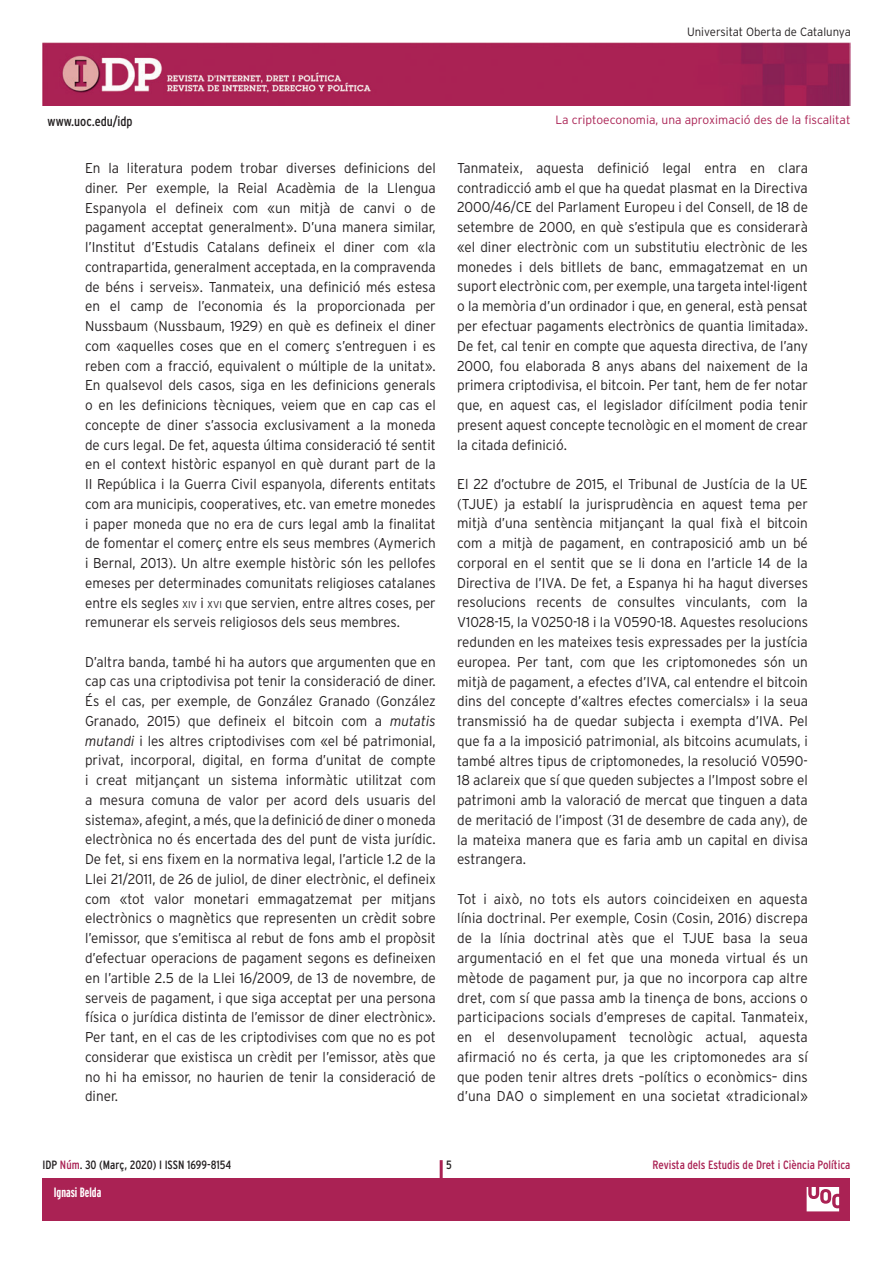
<style>
.page{position:relative;width:893px;height:1263px;background:#fff}
.page>*{position:absolute;margin:0;border:0;box-sizing:border-box;transform-origin:0 0}
.t1{font:300 14.25px/19.8px "Interstate";color:#231f20;text-align:justify;scale:.95 1}
.t2{font:condensed 13.5px "Interstate";color:#231f20}
.t3{font:700 extra-condensed 13.5px "Interstate";color:#fff}
.t4{font:300 12px "Interstate";color:#aa2254}
.t5{font:condensed 12px "Interstate";color:#aa2254}
.t6{font:condensed 12px "Interstate";color:#231f20}
.t7{font:300 12px "Interstate";color:#231f20;scale:.95 1}
.t8{font:700 extra-condensed 12px "Interstate";color:#fff}
.s1{font-size:10.05px}
.s2{font-style:italic}
.s3{color:#aa2254}
</style>
<div class="page">
<div style="left:43px;top:1178px;width:807px;height:42px;background:#aa2254"></div>
<hr style="left:440px;top:1160px;width:3px;height:44px;background:#aa2254">
<img style="left:43px;top:43px;width:807px;height:63px">
<svg style="left:806px;top:1187px;width:34px;height:25px"></svg>
<p class="t7" style="left:687px;top:25px;width:174px">Universitat Oberta de Catalunya</p>
<p class="t2" style="left:48px;top:113px;width:87px">www.uoc.edu/idp</p>
<p class="t1" style="left:85px;top:158px;width:371px">En la literatura podem trobar diverses definicions del diner. Per exemple, la Reial Acadèmia de la Llengua Espanyola el defineix com «un mitjà de canvi o de pagament acceptat generalment». D’una manera similar, l’Institut d’Estudis Catalans defineix el diner com «la contrapartida, generalment acceptada, en la compravenda de béns i serveis». Tanmateix, una definició més estesa en el camp de l’economia és la proporcionada per Nussbaum (Nussbaum, 1929) en què es defineix el diner com «aquelles coses que en el comerç s’entreguen i es reben com a fracció, equivalent o múltiple de la unitat».<br>En qualsevol dels casos, siga en les definicions generals o en les definicions tècniques, veiem que en cap cas el concepte de diner s’associa exclusivament a la moneda de curs legal. De fet, aquesta última consideració té sentit en el context històric espanyol en què durant part de la II República i la Guerra Civil espanyola, diferents entitats com ara municipis, cooperatives, etc. van emetre monedes i paper moneda que no era de curs legal amb la finalitat de fomentar el comerç entre els seus membres (Aymerich i Bernal, 2013). Un altre exemple històric són les pellofes emeses per determinades comunitats religioses catalanes entre els segles <span class="s1">XIV</span> i <span class="s1">XVI</span> que servien, entre altres coses, per remunerar els serveis religiosos dels seus membres.</p>
<p class="t1" style="left:85px;top:652px;width:371px">D’altra banda, també hi ha autors que argumenten que en cap cas una criptodivisa pot tenir la consideració de diner.<br>És el cas, per exemple, de González Granado (González Granado, 2015) que defineix el bitcoin com a <span class="s2">mutatis mutandi</span> i les altres criptodivises com «el bé patrimonial, privat, incorporal, digital, en forma d’unitat de compte i creat mitjançant un sistema informàtic utilitzat com a mesura comuna de valor per acord dels usuaris del sistema», afegint, a més, que la definició de diner o moneda electrònica no és encertada des del punt de vista jurídic.<br>De fet, si ens fixem en la normativa legal, l’article 1.2 de la Llei 21/2011, de 26 de juliol, de diner electrònic, el defineix com «tot valor monetari emmagatzemat per mitjans electrònics o magnètics que representen un crèdit sobre l’emissor, que s’emitisca al rebut de fons amb el propòsit d’efectuar operacions de pagament segons es defineixen en l’artible 2.5 de la Llei 16/2009, de 13 de novembre, de serveis de pagament, i que siga acceptat per una persona física o jurídica distinta de l’emissor de diner electrònic».<br>Per tant, en el cas de les criptodivises com que no es pot considerar que existisca un crèdit per l’emissor, atès que no hi ha emissor, no haurien de tenir la consideració de diner.</p>
<p class="t4" style="left:555px;top:113px;width:297px">La criptoeconomia, una aproximació des de la fiscalitat</p>
<p class="t1" style="left:457px;top:158px;width:371px">Tanmateix, aquesta definició legal entra en clara contradicció amb el que ha quedat plasmat en la Directiva 2000/46/CE del Parlament Europeu i del Consell, de 18 de setembre de 2000, en què s’estipula que es considerarà «el diner electrònic com un substitutiu electrònic de les monedes i dels bitllets de banc, emmagatzemat en un suport electrònic com, per exemple, una targeta intel·ligent o la memòria d’un ordinador i que, en general, està pensat per efectuar pagaments electrònics de quantia limitada».<br>De fet, cal tenir en compte que aquesta directiva, de l’any 2000, fou elaborada 8 anys abans del naixement de la primera criptodivisa, el bitcoin. Per tant, hem de fer notar que, en aquest cas, el legislador difícilment podia tenir present aquest concepte tecnològic en el moment de crear la citada definició.</p>
<p class="t1" style="left:457px;top:474px;width:371px">El 22 d’octubre de 2015, el Tribunal de Justícia de la UE (TJUE) ja establí la jurisprudència en aquest tema per mitjà d’una sentència mitjançant la qual fixà el bitcoin com a mitjà de pagament, en contraposició amb un bé corporal en el sentit que se li dona en l’article 14 de la Directiva de l’IVA. De fet, a Espanya hi ha hagut diverses resolucions recents de consultes vinculants, com la V1028-15, la V0250-18 i la V0590-18. Aquestes resolucions redunden en les mateixes tesis expressades per la justícia europea. Per tant, com que les criptomonedes són un mitjà de pagament, a efectes d’IVA, cal entendre el bitcoin dins del concepte d’«altres efectes comercials» i la seua transmissió ha de quedar subjecta i exempta d’IVA. Pel que fa a la imposició patrimonial, als bitcoins acumulats, i també altres tipus de criptomonedes, la resolució V0590- 18 aclareix que sí que queden subjectes a l’Impost sobre el patrimoni amb la valoració de mercat que tinguen a data de meritació de l’impost (31 de desembre de cada any), de la mateixa manera que es faria amb un capital en divisa estrangera.</p>
<p class="t1" style="left:457px;top:889px;width:371px">Tot i això, no tots els autors coincideixen en aquesta línia doctrinal. Per exemple, Cosin (Cosin, 2016) discrepa de la línia doctrinal atès que el TJUE basa la seua argumentació en el fet que una moneda virtual és un mètode de pagament pur, ja que no incorpora cap altre dret, com sí que passa amb la tinença de bons, accions o participacions socials d’empreses de capital. Tanmateix, en el desenvolupament tecnològic actual, aquesta afirmació no és certa, ja que les criptomonedes ara sí que poden tenir altres drets –polítics o econòmics– dins d’una DAO o simplement en una societat «tradicional»</p>
<p class="t6" style="left:43px;top:1158px;width:190px">IDP <span class="s3">Núm</span>. 30 (Març, 2020) I ISSN 1699-8154</p>
<p class="t6" style="left:446px;top:1158px;width:7px">5</p>
<p class="t5" style="left:653px;top:1158px;width:199px">Revista dels Estudis de Dret i Ciència Política</p>
<p class="t8" style="left:59px;top:1185px;width:31px">Eloi Puig</p>
<p class="t3" style="left:54px;top:1185px;width:49px">Ignasi Belda</p>
</div>
